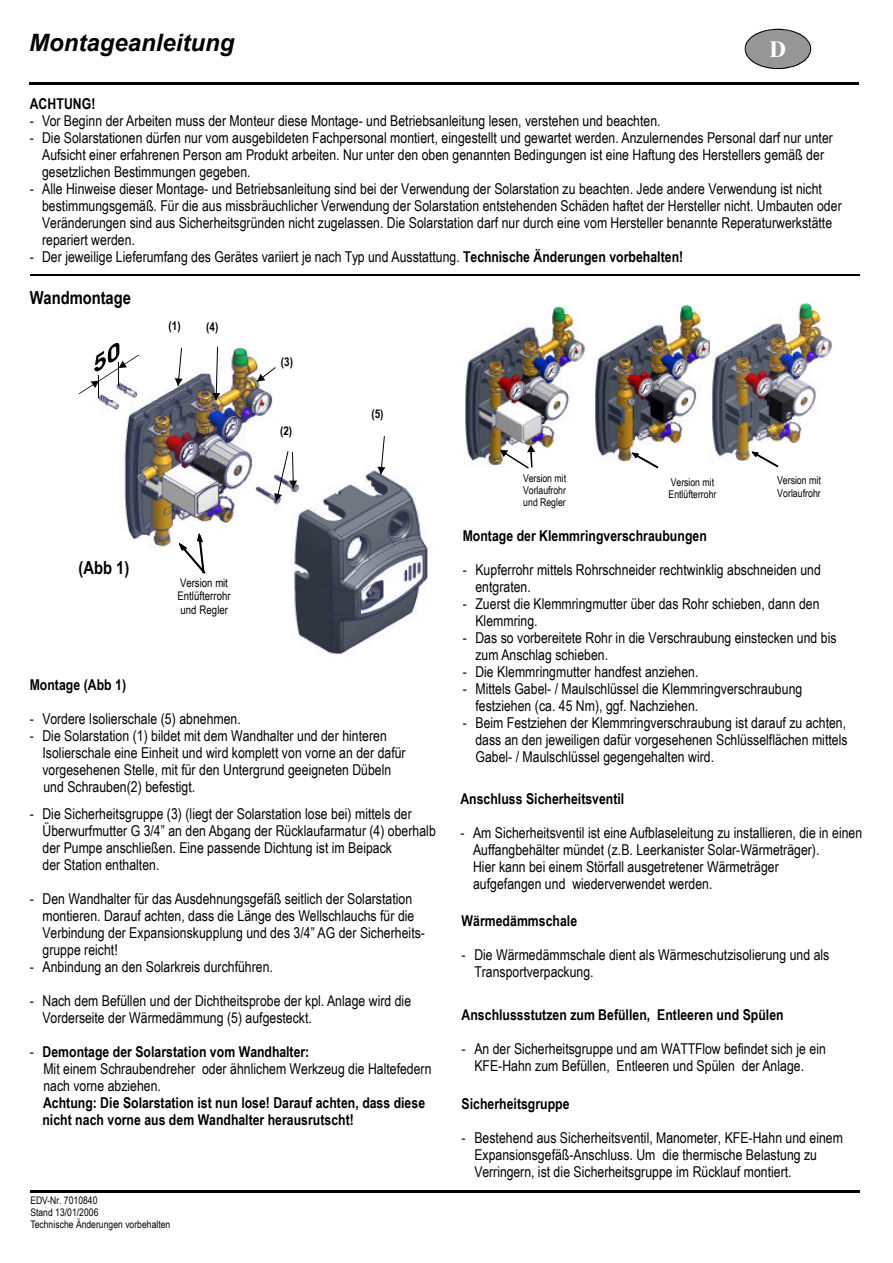
<style>
.page{position:relative;width:893px;height:1263px;background:#fff}
.page>*{position:absolute;margin:0;border:0;box-sizing:border-box;transform-origin:0 0}
.t1{font:italic 700 24px "Arial";color:#000}
.t2{font:700 23.25px "Times New Roman";color:#fff}
.t3{font:700 18px "Arial Narrow";letter-spacing:-.005em;color:#000}
.t4{font:15px/17px "Arial Narrow";color:#000}
.t5{font:700 15px/17.1px "Arial Narrow";color:#000}
.t6{font:700 12px "Arial Narrow";color:#000}
.t7{font:11.85px/13.6px "Arial Narrow";color:#000}
.t8{font:10.95px/12.5px "Arial Narrow";color:#000}
.t9{font:10.8px/12.1px "Arial Narrow";color:#000}
.t10{font:10.5px/11.9px "Arial Narrow";letter-spacing:.005em;color:#000}
.s1{font-weight:700}
</style>
<div class="page">
<img style="left:593px;top:305px;width:117px;height:158px">
<img style="left:464px;top:305px;width:121px;height:161px">
<img style="left:98px;top:348px;width:335px;height:307px">
<svg style="left:179px;top:533px;width:26px;height:40px"></svg>
<svg style="left:79px;top:343px;width:60px;height:55px"></svg>
<svg style="left:175px;top:348px;width:8px;height:38px"></svg>
<svg style="left:274px;top:451px;width:23px;height:50px"></svg>
<svg style="left:257px;top:367px;width:18px;height:15px"></svg>
<svg style="left:212px;top:347px;width:8px;height:53px"></svg>
<svg style="left:500px;top:445px;width:35px;height:24px"></svg>
<svg style="left:377px;top:436px;width:8px;height:38px"></svg>
<img style="left:711px;top:303px;width:121px;height:159px">
<svg style="left:751px;top:452px;width:27px;height:15px"></svg>
<svg style="left:632px;top:453px;width:26px;height:15px"></svg>
<hr style="left:30px;top:1190px;width:829px;height:3px;background:#000">
<hr style="left:30px;top:274px;width:829px;height:2px;background:#000">
<svg style="left:744px;top:29px;width:67px;height:40px"></svg>
<hr style="left:29px;top:83px;width:829px;height:2px;background:#000">
<h1 class="t1" style="left:29px;top:29px;width:207px">Montageanleitung</h1>
<h2 class="t2" style="left:769px;top:36px;width:18px">D</h2>
<p class="t5" style="left:30px;top:95px;width:67px">ACHTUNG!</p>
<p class="t4" style="left:30px;top:112px;width:632px">- Vor Beginn der Arbeiten muss der Monteur diese Montage- und Betriebsanleitung lesen, verstehen und beachten.</p>
<p class="t4" style="left:42px;top:129px;width:792px;text-indent:-12px">- Die Solarstationen dürfen nur vom ausgebildeten Fachpersonal montiert, eingestellt und gewartet werden. Anzulernendes Personal darf nur unter<br>Aufsicht einer erfahrenen Person am Produkt arbeiten. Nur unter den oben genannten Bedingungen ist eine Haftung des Herstellers gemäß der gesetzlichen Bestimmungen gegeben.</p>
<p class="t4" style="left:42px;top:180px;width:801px;text-indent:-12px">- Alle Hinweise dieser Montage- und Betriebsanleitung sind bei der Verwendung der Solarstation zu beachten. Jede andere Verwendung ist nicht bestimmungsgemäß. Für die aus missbräuchlicher Verwendung der Solarstation entstehenden Schäden haftet der Hersteller nicht. Umbauten oder Veränderungen sind aus Sicherheitsgründen nicht zugelassen. Die Solarstation darf nur durch eine vom Hersteller benannte Reperaturwerkstätte repariert werden.</p>
<p class="t4" style="left:30px;top:248px;width:655px">- Der jeweilige Lieferumfang des Gerätes variiert je nach Typ und Ausstattung. <span class="s1">Technische Änderungen vorbehalten!</span></p>
<p class="t3" style="left:30px;top:288px;width:103px">Wandmontage</p>
<p class="t6" style="left:168px;top:319px;width:14px">(1)</p>
<p class="t6" style="left:206px;top:320px;width:14px">(4)</p>
<p class="t3" style="left:78px;top:557px;width:52px">(Abb 1)</p>
<p class="t7" style="left:177px;top:576px;width:55px">Version mit<br>Entlüfterrohr und Regler</p>
<p class="t6" style="left:281px;top:355px;width:14px">(3)</p>
<p class="t6" style="left:280px;top:424px;width:14px">(2)</p>
<p class="t6" style="left:371px;top:407px;width:14px">(5)</p>
<p class="t5" style="left:30px;top:676px;width:98px">Montage (Abb 1)</p>
<p class="t4" style="left:30px;top:710px;width:212px">- Vordere Isolierschale (5) abnehmen.</p>
<p class="t4" style="left:42px;top:728px;width:365px;text-indent:-13px">- Die Solarstation (1) bildet mit dem Wandhalter und der hinteren Isolierschale eine Einheit und wird komplett von vorne an der dafür vorgesehenen Stelle, mit für den Untergrund geeigneten Dübeln und Schrauben(2) befestigt.</p>
<p class="t4" style="left:42px;top:805px;width:395px;text-indent:-13px">- Die Sicherheitsgruppe (3) (liegt der Solarstation lose bei) mittels der Überwurfmutter G 3/4” an den Abgang der Rücklaufarmatur (4) oberhalb der Pumpe anschließen. Eine passende Dichtung ist im Beipack<br>der Station enthalten.</p>
<p class="t4" style="left:42px;top:890px;width:384px;text-indent:-13px">- Den Wandhalter für das Ausdehnungsgefäß seitlich der Solarstation montieren. Darauf achten, dass die Länge des Wellschlauchs für die Verbindung der Expansionskupplung und des 3/4” AG der Sicherheits&shy;gruppe reicht!</p>
<p class="t4" style="left:30px;top:958px;width:245px">- Anbindung an den Solarkreis durchführen.</p>
<p class="t4" style="left:42px;top:992px;width:370px;text-indent:-13px">- Nach dem Befüllen und der Dichtheitsprobe der kpl. Anlage wird die<br>Vorderseite der Wärmedämmung (5) aufgesteckt.</p>
<p class="t4" style="left:30px;top:1043px;width:6px">-</p>
<p class="t4" style="left:43px;top:1060px;width:389px">Mit einem Schraubendreher oder ähnlichem Werkzeug die Haltefedern nach vorne abziehen.</p>
<p class="t5" style="left:42px;top:1043px;width:268px">Demontage der Solarstation vom Wandhalter:</p>
<p class="t5" style="left:42px;top:1094px;width:384px">Achtung: Die Solarstation ist nun lose! Darauf achten, dass diese nicht nach vorne aus dem Wandhalter herausrutscht!</p>
<p class="t10" style="left:30px;top:1194px;width:141px">EDV-Nr. 7010840<br>Stand 13/01/2006<br>Technische Änderungen vorbehalten</p>
<p class="t9" style="left:523px;top:472px;width:45px;text-align:justify">Version mit Vorlaufrohr und Regler</p>
<p class="t5" style="left:462px;top:527px;width:246px">Montage der Klemmringverschraubungen</p>
<p class="t4" style="left:475px;top:561px;width:347px;text-indent:-13px">- Kupferrohr mittels Rohrschneider rechtwinklig abschneiden und entgraten.</p>
<p class="t4" style="left:475px;top:595px;width:345px;text-indent:-13px">- Zuerst die Klemmringmutter über das Rohr schieben, dann den<br>Klemmring.</p>
<p class="t4" style="left:475px;top:629px;width:362px;text-indent:-13px">- Das so vorbereitete Rohr in die Verschraubung einstecken und bis zum Anschlag schieben.</p>
<p class="t4" style="left:462px;top:663px;width:237px">- Die Klemmringmutter handfest anziehen.</p>
<p class="t4" style="left:475px;top:680px;width:328px;text-indent:-13px">- Mittels Gabel- / Maulschlüssel die Klemmringverschraubung festziehen (ca. 45 Nm), ggf. Nachziehen.</p>
<p class="t4" style="left:475px;top:714px;width:373px;text-align:justify;text-indent:-13px">- Beim Festziehen der Klemmringverschraubung ist darauf zu achten, dass an den jeweiligen dafür vorgesehenen Schlüsselflächen mittels Gabel- / Maulschlüssel gegengehalten wird.</p>
<p class="t8" style="left:777px;top:474px;width:45px">Version mit<br>Vorlaufrohr</p>
<p class="t9" style="left:668px;top:476px;width:49px">Version mit<br>Entlüfterrohr</p>
<p class="t5" style="left:460px;top:790px;width:165px">Anschluss Sicherheitsventil</p>
<p class="t4" style="left:473px;top:825px;width:390px;text-indent:-13px">- Am Sicherheitsventil ist eine Aufblaseleitung zu installieren, die in einen Auffangbehälter mündet (z.B. Leerkanister Solar-Wärmeträger).<br>Hier kann bei einem Störfall ausgetretener Wärmeträger<br>aufgefangen und wiederverwendet werden.</p>
<p class="t5" style="left:461px;top:912px;width:117px">Wärmedämmschale</p>
<p class="t4" style="left:474px;top:946px;width:356px;text-indent:-13px">- Die Wärmedämmschale dient als Wärmeschutzisolierung und als<br>Transportverpackung.</p>
<p class="t5" style="left:461px;top:1006px;width:323px">Anschlussstutzen zum Befüllen, Entleeren und Spülen</p>
<p class="t4" style="left:474px;top:1040px;width:353px;text-indent:-13px">- An der Sicherheitsgruppe und am WATTFlow befindet sich je ein<br>KFE-Hahn zum Befüllen, Entleeren und Spülen der Anlage.</p>
<p class="t5" style="left:461px;top:1095px;width:109px">Sicherheitsgruppe</p>
<p class="t4" style="left:474px;top:1129px;width:370px;text-indent:-13px">- Bestehend aus Sicherheitsventil, Manometer, KFE-Hahn und einem<br>Expansionsgefäß-Anschluss. Um die thermische Belastung zu<br>Verringern, ist die Sicherheitsgruppe im Rücklauf montiert.</p>
</div>
